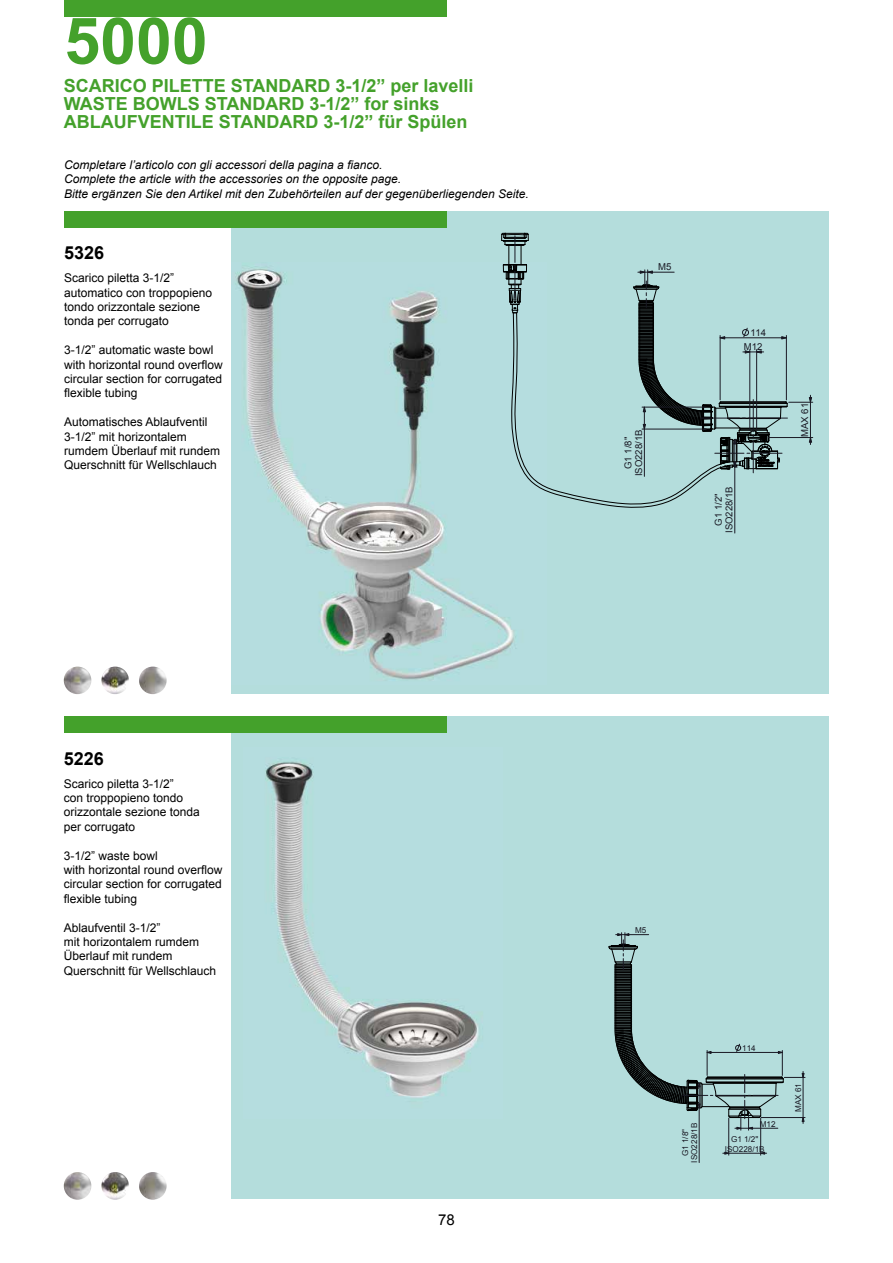
<style>
.page{position:relative;width:893px;height:1263px;background:#fff}
.page>*{position:absolute;margin:0;border:0;box-sizing:border-box;transform-origin:0 0}
.t1{font:700 64.5px "Arial";color:#44a12b}
.t2{font:700 18px/18px "Arial";color:#44a12b}
.t3{font:700 18px "Arial";color:#000}
.t4{font:15px "Arial";color:#000}
.t5{font:12px/14.4px "Arial";color:#000}
.t6{font:italic 12px/14.4px "Arial";color:#000}
.t7{font:9.6px "Arial";color:#191924}
.t8{font:8.1px "Arial";color:#191924}
</style>
<div class="page">
<div style="left:231px;top:211px;width:598px;height:483px;background:#b4dddc"></div>
<div style="left:231px;top:716px;width:598px;height:483px;background:#b4dddc"></div>
<img style="left:101px;top:666px;width:28px;height:28px;border-radius:14px">
<img style="left:139px;top:666px;width:28px;height:28px;border-radius:14px">
<img style="left:64px;top:666px;width:27px;height:28px;border-radius:14px">
<img style="left:101px;top:1172px;width:28px;height:28px;border-radius:14px">
<img style="left:139px;top:1172px;width:28px;height:28px;border-radius:14px">
<img style="left:64px;top:1172px;width:27px;height:28px;border-radius:14px">
<div style="left:64px;top:716px;width:382px;height:17px;background:#44a12b"></div>
<div style="left:64px;top:211px;width:382px;height:17px;background:#44a12b"></div>
<div style="left:64px;top:0;width:382px;height:17px;background:#44a12b"></div>
<img style="left:265px;top:761px;width:214px;height:337px">
<img style="left:236px;top:269px;width:280px;height:411px">
<hr style="left:734px;top:467px;width:1px;height:66px;background:#191924">
<svg style="left:501px;top:232px;width:312px;height:277px"></svg>
<hr style="left:760px;top:1118px;width:1px;height:37px;background:#191924">
<hr style="left:699px;top:1108px;width:1px;height:54px;background:#191924">
<hr style="left:728px;top:1118px;width:1px;height:37px;background:#191924">
<hr style="left:729px;top:1153px;width:38px;height:1px;background:#191924">
<svg style="left:608px;top:933px;width:197px;height:197px"></svg>
<h1 class="t1" style="left:64px;top:-2px;width:145px">5000</h1>
<h2 class="t2" style="left:64px;top:77px;width:411px">SCARICO PILETTE STANDARD 3-1/2” per lavelli<br>WASTE BOWLS STANDARD 3-1/2” for sinks<br>ABLAUFVENTILE STANDARD 3-1/2” für Spülen</h2>
<p class="t6" style="left:64px;top:158px;width:466px">Completare l’articolo con gli accessori della pagina a fianco.<br>Complete the article with the accessories on the opposite page.<br>Bitte ergänzen Sie den Artikel mit den Zubehörteilen auf der gegenüberliegenden Seite.</p>
<h2 class="t3" style="left:64px;top:241px;width:42px">5326</h2>
<p class="t5" style="left:64px;top:271px;width:150px">Scarico piletta 3-1/2” automatico con troppopieno tondo orizzontale sezione tonda per corrugato</p>
<p class="t5" style="left:64px;top:343px;width:160px">3-1/2” automatic waste bowl with horizontal round overflow circular section for corrugated flexible tubing</p>
<p class="t5" style="left:64px;top:415px;width:158px">Automatisches Ablaufventil<br>3-1/2” mit horizontalem rumdem Überlauf mit rundem<br>Querschnitt für Wellschlauch</p>
<h2 class="t3" style="left:64px;top:746px;width:42px">5226</h2>
<p class="t5" style="left:64px;top:776px;width:138px">Scarico piletta 3-1/2”<br>con troppopieno tondo orizzontale sezione tonda per corrugato</p>
<p class="t5" style="left:64px;top:848px;width:160px">3-1/2” waste bowl<br>with horizontal round overflow circular section for corrugated flexible tubing</p>
<p class="t5" style="left:64px;top:920px;width:154px">Ablaufventil 3-1/2”<br>mit horizontalem rumdem<br>Überlauf mit rundem<br>Querschnitt für Wellschlauch</p>
<p class="t4" style="left:438px;top:1210px;width:18px">78</p>
<p class="t7" style="left:658px;top:260px;width:15px">M5</p>
<p class="t7" style="left:632px;top:476px;width:48px;rotate:-90deg">ISO228/1B</p>
<p class="t7" style="left:622px;top:469px;width:34px;rotate:-90deg">G1 1/8"</p>
<p class="t7" style="left:750px;top:326px;width:17px">114</p>
<p class="t7" style="left:744px;top:340px;width:20px">M12</p>
<p class="t7" style="left:723px;top:533px;width:48px;rotate:-90deg">ISO228/1B</p>
<p class="t7" style="left:712px;top:526px;width:34px;rotate:-90deg">G1 1/2"</p>
<p class="t7" style="left:799px;top:437px;width:36px;rotate:-90deg">MAX 61</p>
<p class="t8" style="left:635px;top:925px;width:13px">M5</p>
<p class="t8" style="left:689px;top:1162px;width:41px;rotate:-90deg">ISO228/1B</p>
<p class="t8" style="left:680px;top:1156px;width:29px;rotate:-90deg">G1 1/8"</p>
<p class="t8" style="left:742px;top:1042px;width:15px">114</p>
<p class="t8" style="left:760px;top:1118px;width:17px">M12</p>
<p class="t8" style="left:725px;top:1143px;width:41px">ISO228/1B</p>
<p class="t8" style="left:731px;top:1134px;width:29px">G1 1/2"</p>
<p class="t8" style="left:793px;top:1112px;width:30px;rotate:-90deg">MAX 61</p>
</div>
